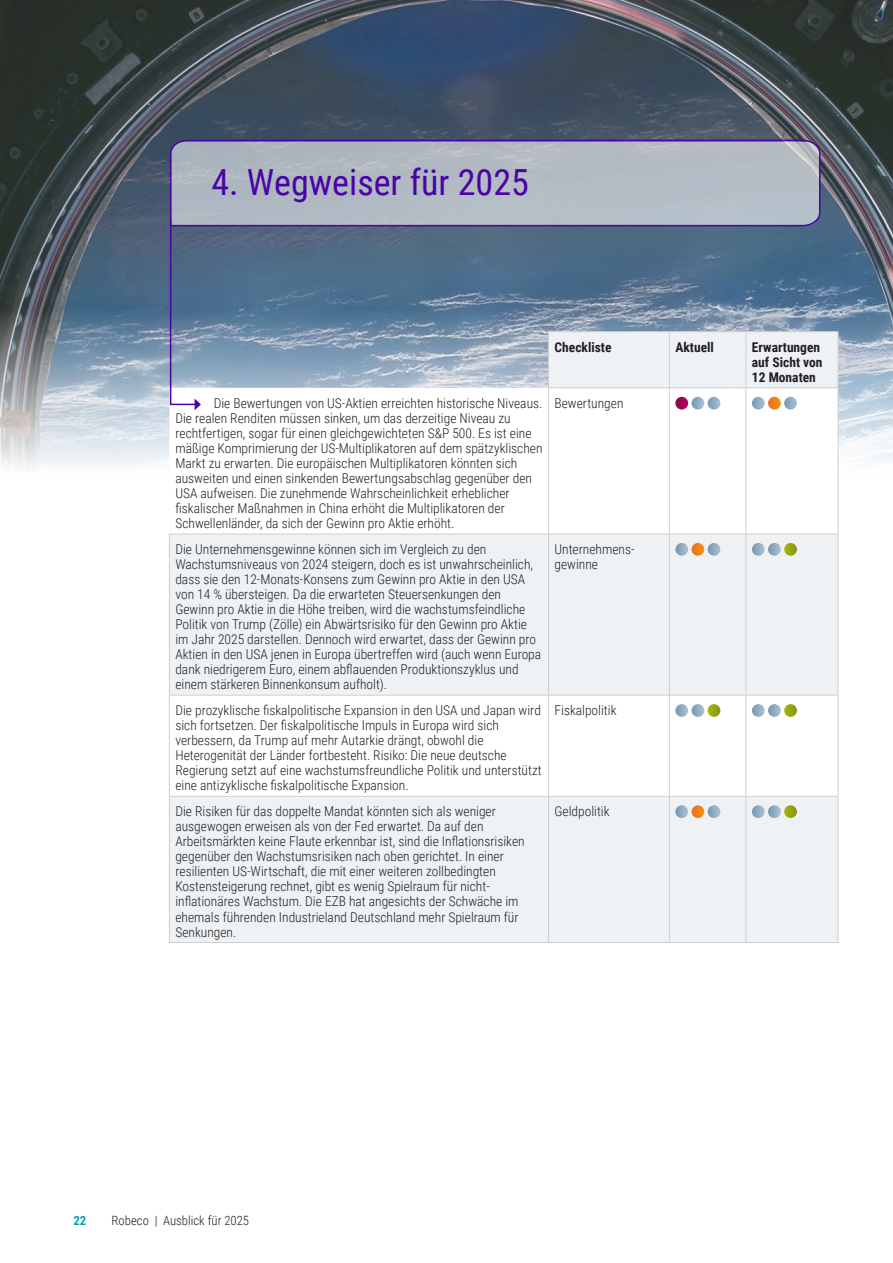
<style>
.page{position:relative;width:893px;height:1263px;background:#fff}
.page>*{position:absolute;margin:0;border:0;box-sizing:border-box;transform-origin:0 0}
.Subhoofdstukkop{font:36px "Roboto Condensed";color:#4a04a5}
.Leestekst{font:300 13.5px/15px "Roboto Condensed";color:#231f20}
.Leestekst-2{font:700 13.5px/15px "Roboto Condensed";color:#231f20}
.t1{font:300 12.75px "Roboto Condensed";color:#231f20}
.t2{font:700 12.75px "Roboto Condensed";color:#00a2bd}
</style>
<div class="page">
<img style="left:0;top:0;width:893px;height:467px">
<svg style="left:170px;top:332px;width:668px;height:610px;fill:#eef2f4"></svg>
<svg style="left:169px;top:388px;width:669px;height:146px"></svg>
<hr style="left:548px;top:331px;width:121px;height:1px;background:#cfcfcf">
<hr style="left:669px;top:331px;width:77px;height:1px;background:#cfcfcf">
<hr style="left:669px;top:332px;width:1px;height:55px;background:#cfcfcf">
<hr style="left:746px;top:331px;width:92px;height:1px;background:#cfcfcf">
<hr style="left:745px;top:332px;width:1px;height:55px;background:#cfcfcf">
<hr style="left:838px;top:332px;width:1px;height:55px;background:#cfcfcf">
<hr style="left:548px;top:387px;width:121px;height:1px;background:#cfcfcf">
<hr style="left:548px;top:388px;width:1px;height:146px;background:#cfcfcf">
<hr style="left:669px;top:387px;width:77px;height:1px;background:#cfcfcf">
<hr style="left:669px;top:388px;width:1px;height:146px;background:#cfcfcf">
<hr style="left:746px;top:387px;width:92px;height:1px;background:#cfcfcf">
<hr style="left:745px;top:388px;width:1px;height:146px;background:#cfcfcf">
<hr style="left:838px;top:388px;width:1px;height:146px;background:#cfcfcf">
<hr style="left:169px;top:534px;width:380px;height:1px;background:#cfcfcf">
<hr style="left:169px;top:534px;width:1px;height:161px;background:#cfcfcf">
<hr style="left:549px;top:534px;width:120px;height:1px;background:#cfcfcf">
<hr style="left:548px;top:534px;width:1px;height:161px;background:#cfcfcf">
<hr style="left:669px;top:534px;width:77px;height:1px;background:#cfcfcf">
<hr style="left:669px;top:534px;width:1px;height:161px;background:#cfcfcf">
<hr style="left:746px;top:534px;width:92px;height:1px;background:#cfcfcf">
<hr style="left:745px;top:534px;width:1px;height:161px;background:#cfcfcf">
<hr style="left:838px;top:534px;width:1px;height:161px;background:#cfcfcf">
<hr style="left:169px;top:695px;width:380px;height:1px;background:#cfcfcf">
<hr style="left:169px;top:695px;width:1px;height:101px;background:#cfcfcf">
<hr style="left:549px;top:695px;width:120px;height:1px;background:#cfcfcf">
<hr style="left:548px;top:695px;width:1px;height:101px;background:#cfcfcf">
<hr style="left:669px;top:695px;width:77px;height:1px;background:#cfcfcf">
<hr style="left:669px;top:695px;width:1px;height:101px;background:#cfcfcf">
<hr style="left:746px;top:695px;width:92px;height:1px;background:#cfcfcf">
<hr style="left:745px;top:695px;width:1px;height:101px;background:#cfcfcf">
<hr style="left:838px;top:695px;width:1px;height:101px;background:#cfcfcf">
<hr style="left:169px;top:796px;width:380px;height:1px;background:#cfcfcf">
<hr style="left:169px;top:797px;width:1px;height:145px;background:#cfcfcf">
<hr style="left:549px;top:796px;width:120px;height:1px;background:#cfcfcf">
<hr style="left:548px;top:797px;width:1px;height:145px;background:#cfcfcf">
<hr style="left:669px;top:796px;width:77px;height:1px;background:#cfcfcf">
<hr style="left:669px;top:797px;width:1px;height:145px;background:#cfcfcf">
<hr style="left:746px;top:796px;width:92px;height:1px;background:#cfcfcf">
<hr style="left:745px;top:797px;width:1px;height:145px;background:#cfcfcf">
<hr style="left:838px;top:797px;width:1px;height:145px;background:#cfcfcf">
<hr style="left:169px;top:942px;width:380px;height:1px;background:#cfcfcf">
<hr style="left:549px;top:942px;width:120px;height:1px;background:#cfcfcf">
<hr style="left:669px;top:942px;width:77px;height:1px;background:#cfcfcf">
<hr style="left:746px;top:942px;width:92px;height:1px;background:#cfcfcf">
<hr style="left:548px;top:332px;width:1px;height:55px;background:#cfcfcf">
<svg style="left:675px;top:397px;width:45px;height:13px"></svg>
<svg style="left:752px;top:397px;width:45px;height:13px"></svg>
<svg style="left:675px;top:543px;width:45px;height:13px"></svg>
<svg style="left:752px;top:543px;width:45px;height:13px"></svg>
<svg style="left:675px;top:704px;width:45px;height:13px"></svg>
<svg style="left:752px;top:704px;width:45px;height:13px"></svg>
<svg style="left:675px;top:805px;width:45px;height:13px"></svg>
<svg style="left:752px;top:805px;width:45px;height:13px"></svg>
<svg style="left:169px;top:139px;width:652px;height:88px;background:#abb1bf"></svg>
<svg style="left:169px;top:217px;width:32px;height:193px;background:#7686a6"></svg>
<p class="Subhoofdstukkop" style="left:211px;top:157px;width:319px">4. Wegweiser für 2025</p>
<p class="Leestekst-2" style="left:555px;top:339px;width:59px">Checkliste</p>
<p class="Leestekst-2" style="left:675px;top:339px;width:40px">Aktuell</p>
<p class="Leestekst-2" style="left:752px;top:339px;width:72px">Erwartungen auf Sicht von<br>12 Monaten</p>
<p class="Leestekst" style="left:175px;top:395px;width:369px;text-indent:38px">Die Bewertungen von US-Aktien erreichten historische Niveaus.<br>Die realen Renditen müssen sinken, um das derzeitige Niveau zu rechtfertigen, sogar für einen gleichgewichteten S&amp;P 500. Es ist eine mäßige Komprimierung der US-Multiplikatoren auf dem spätzyklischen Markt zu erwarten. Die europäischen Multiplikatoren könnten sich ausweiten und einen sinkenden Bewertungsabschlag gegenüber den USA aufweisen. Die zunehmende Wahrscheinlichkeit erheblicher fiskalischer Maßnahmen in China erhöht die Multiplikatoren der Schwellenländer, da sich der Gewinn pro Aktie erhöht.</p>
<p class="Leestekst" style="left:555px;top:395px;width:70px">Bewertungen</p>
<p class="Leestekst" style="left:175px;top:541px;width:367px">Die Unternehmensgewinne können sich im Vergleich zu den Wachstumsniveaus von 2024 steigern, doch es ist unwahrscheinlich, dass sie den 12-Monats-Konsens zum Gewinn pro Aktie in den USA von 14 % übersteigen. Da die erwarteten Steuersenkungen den Gewinn pro Aktie in die Höhe treiben, wird die wachstumsfeindliche Politik von Trump (Zölle) ein Abwärtsrisiko für den Gewinn pro Aktie im Jahr 2025 darstellen. Dennoch wird erwartet, dass der Gewinn pro Aktien in den USA jenen in Europa übertreffen wird (auch wenn Europa dank niedrigerem Euro, einem abflauenden Produktionszyklus und einem stärkeren Binnenkonsum aufholt).</p>
<p class="Leestekst" style="left:555px;top:541px;width:82px">Unternehmens&shy;gewinne</p>
<p class="Leestekst" style="left:175px;top:702px;width:368px">Die prozyklische fiskalpolitische Expansion in den USA und Japan wird sich fortsetzen. Der fiskalpolitische Impuls in Europa wird sich verbessern, da Trump auf mehr Autarkie drängt, obwohl die Heterogenität der Länder fortbesteht. Risiko: Die neue deutsche Regierung setzt auf eine wachstumsfreundliche Politik und unterstützt eine antizyklische fiskalpolitische Expansion.</p>
<p class="Leestekst" style="left:555px;top:702px;width:63px">Fiskalpolitik</p>
<p class="Leestekst" style="left:175px;top:804px;width:351px">Die Risiken für das doppelte Mandat könnten sich als weniger ausgewogen erweisen als von der Fed erwartet. Da auf den Arbeitsmärkten keine Flaute erkennbar ist, sind die Inflationsrisiken gegenüber den Wachstumsrisiken nach oben gerichtet. In einer resilienten US-Wirtschaft, die mit einer weiteren zollbedingten Kostensteigerung rechnet, gibt es wenig Spielraum für nicht&shy;inflationäres Wachstum. Die EZB hat angesichts der Schwäche im ehemals führenden Industrieland Deutschland mehr Spielraum für Senkungen.</p>
<p class="Leestekst" style="left:555px;top:804px;width:57px">Geldpolitik</p>
<p class="t2" style="left:73px;top:1212px;width:14px">22</p>
<p class="t1" style="left:112px;top:1211px;width:139px">Robeco | Ausblick für 2025</p>
</div>
